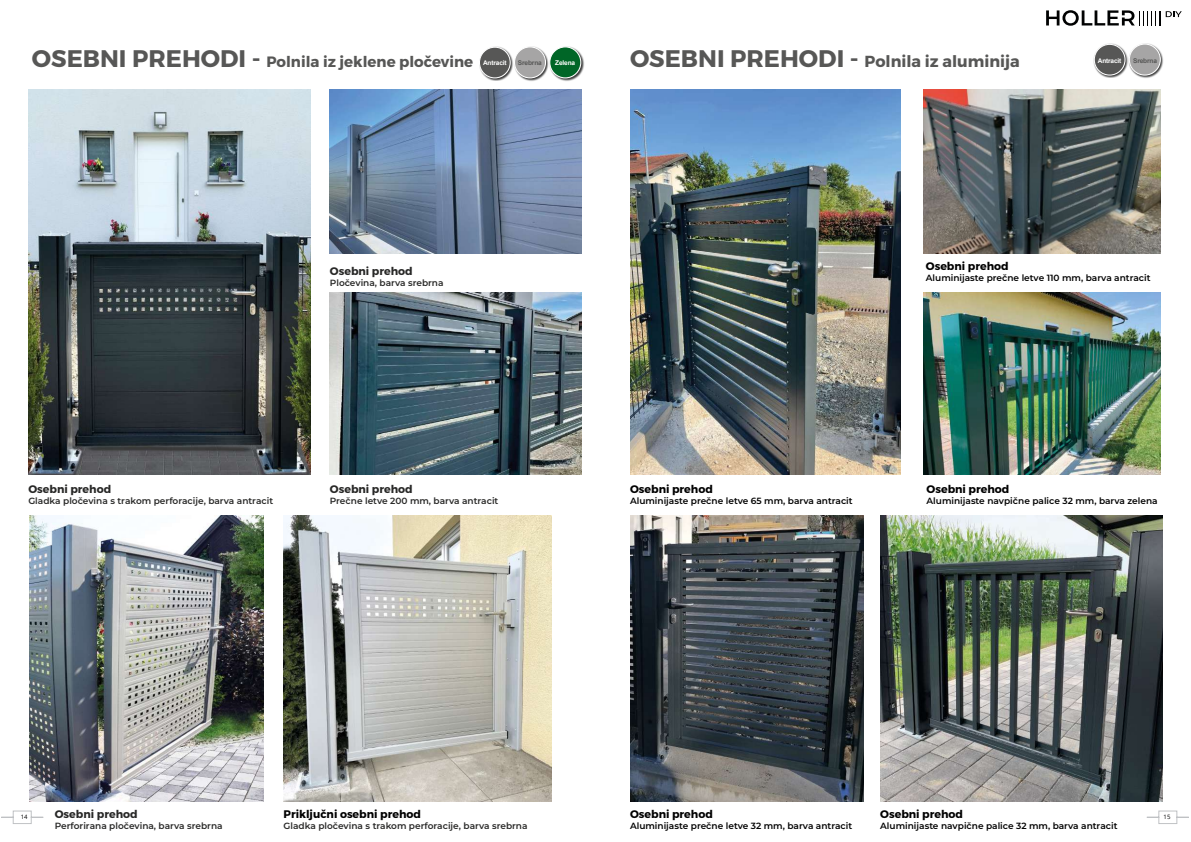
<style>
.page{position:relative;width:1191px;height:842px;background:#fff}
.page>*{position:absolute;margin:0;border:0;box-sizing:border-box;transform-origin:0 0}
.t1{font:700 16px "Montserrat";color:#575756}
.t2{font:700 15px "Montserrat";color:#575756}
.t3{font:700 11px "Montserrat";color:#000}
.t4{font:700 11px "Montserrat";color:#282827}
.t5{font:600 9px "Montserrat";color:#000}
.t6{font:600 9px "Montserrat";color:#282827}
.t7{font:700 6.5px "Arial";letter-spacing:-.02em;color:#fff}
.t8{font:700 6.5px "Arial";letter-spacing:-.02em;color:#575756}
.t9{font:6px "Open Sans";color:#000}
.s1{font-size:24px}
</style>
<div class="page">
<svg style="left:1046px;top:10px;width:135px;height:16px"></svg>
<svg style="left:1146px;top:810px;width:43px;height:14px"></svg>
<svg style="left:1px;top:810px;width:43px;height:14px"></svg>
<img style="left:28px;top:89px;width:283px;height:386px">
<img style="left:330px;top:89px;width:251px;height:165px">
<img style="left:30px;top:516px;width:234px;height:285px">
<img style="left:283px;top:516px;width:268px;height:285px">
<img style="left:330px;top:293px;width:251px;height:182px">
<img style="left:630px;top:89px;width:270px;height:386px">
<img style="left:924px;top:89px;width:236px;height:165px">
<img style="left:630px;top:516px;width:233px;height:285px">
<img style="left:880px;top:516px;width:282px;height:285px">
<img style="left:924px;top:293px;width:236px;height:182px">
<div style="left:479px;top:46px;width:34px;height:35px;background:#000;opacity:.75"></div>
<div style="left:479px;top:47px;width:31px;height:31px;background:#575756;border-radius:50%"></div>
<div style="left:479px;top:47px;width:32px;height:31px;border:1px solid #fff;border-radius:50%"></div>
<div style="left:514px;top:46px;width:35px;height:35px;background:#000;opacity:.75"></div>
<div style="left:514px;top:47px;width:31px;height:31px;background:#a6a5a5;border-radius:50%"></div>
<div style="left:514px;top:46px;width:32px;height:32px;border:1px solid #fff;border-radius:50%"></div>
<div style="left:549px;top:46px;width:35px;height:35px;background:#000;opacity:.75"></div>
<div style="left:550px;top:47px;width:31px;height:31px;background:#006627;border-radius:50%"></div>
<div style="left:549px;top:46px;width:32px;height:32px;border:1px solid #fff;border-radius:50%"></div>
<div style="left:1093px;top:43px;width:35px;height:35px;background:#000;opacity:.75"></div>
<div style="left:1094px;top:44px;width:31px;height:31px;background:#575756;border-radius:50%"></div>
<div style="left:1093px;top:44px;width:32px;height:32px;border:1px solid #fff;border-radius:50%"></div>
<div style="left:1128px;top:43px;width:35px;height:35px;background:#000;opacity:.75"></div>
<div style="left:1129px;top:44px;width:31px;height:31px;background:#a6a5a5;border-radius:50%"></div>
<div style="left:1128px;top:44px;width:32px;height:32px;border:1px solid #fff;border-radius:50%"></div>
<h2 class="t2" style="left:32px;top:52px;width:443px"><span class="s1">OSEBNI PREHODI -</span> Polnila iz jeklene pločevine</h2>
<h1 class="t1" style="left:630px;top:52px;width:391px"><span class="s1">OSEBNI PREHODI -</span> Polnila iz aluminija</h1>
<p class="t7" style="left:483px;top:59px;width:25px">Antracit</p>
<p class="t8" style="left:518px;top:58px;width:25px">Srebrna</p>
<p class="t7" style="left:555px;top:59px;width:21px">Zelena</p>
<p class="t7" style="left:1097px;top:56px;width:25px">Antracit</p>
<p class="t8" style="left:1133px;top:56px;width:25px">Srebrna</p>
<p class="t4" style="left:330px;top:264px;width:84px">Osebni prehod</p>
<p class="t6" style="left:330px;top:276px;width:115px">Pločevina, barva srebrna</p>
<p class="t4" style="left:28px;top:483px;width:84px">Osebni prehod</p>
<p class="t6" style="left:28px;top:494px;width:246px">Gladka pločevina s trakom perforacije, barva antracit</p>
<p class="t4" style="left:330px;top:483px;width:84px">Osebni prehod</p>
<p class="t6" style="left:330px;top:494px;width:170px">Prečne letve 200 mm, barva antracit</p>
<p class="t3" style="left:926px;top:259px;width:84px">Osebni prehod</p>
<p class="t5" style="left:926px;top:271px;width:226px">Aluminijaste prečne letve 110 mm, barva antracit</p>
<p class="t3" style="left:630px;top:483px;width:84px">Osebni prehod</p>
<p class="t5" style="left:630px;top:494px;width:224px">Aluminijaste prečne letve 65 mm, barva antracit</p>
<p class="t3" style="left:926px;top:483px;width:84px">Osebni prehod</p>
<p class="t5" style="left:926px;top:494px;width:233px">Aluminijaste navpične palice 32 mm, barva zelena</p>
<p class="t3" style="left:283px;top:807px;width:139px">Priključni osebni prehod</p>
<p class="t6" style="left:283px;top:819px;width:245px">Gladka pločevina s trakom perforacije, barva srebrna</p>
<p class="t3" style="left:630px;top:807px;width:84px">Osebni prehod</p>
<p class="t5" style="left:630px;top:819px;width:224px">Aluminijaste prečne letve 32 mm, barva antracit</p>
<p class="t3" style="left:880px;top:807px;width:84px">Osebni prehod</p>
<p class="t5" style="left:880px;top:819px;width:239px">Aluminijaste navpične palice 32 mm, barva antracit</p>
<p class="t4" style="left:55px;top:807px;width:84px">Osebni prehod</p>
<p class="t6" style="left:55px;top:819px;width:169px">Perforirana pločevina, barva srebrna</p>
<p class="t9" style="left:21px;top:812px;width:8px">14</p>
<p class="t9" style="left:1163px;top:812px;width:8px">15</p>
</div>
